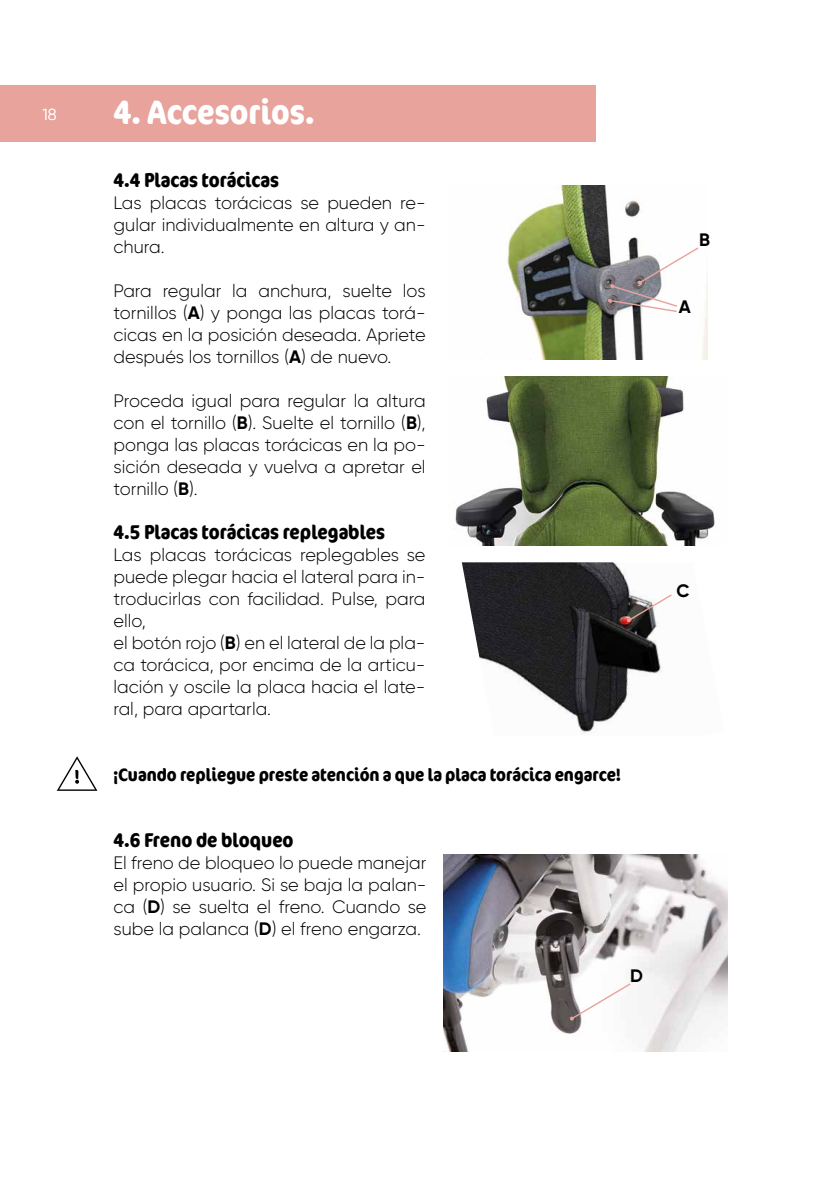
<style>
.page{position:relative;width:840px;height:1191px;background:#fff}
.page>*{position:absolute;margin:0;border:0;box-sizing:border-box;transform-origin:0 0}
.t1{font:700 condensed 34px "Cocon Offc Pro";color:#fff}
.t2{font:700 condensed 20px "Cocon Offc Pro";color:#000}
.t3{font:300 18px/22px "Gilroy";color:#000;text-align:justify}
.t4{font:700 condensed 18px "Cocon Offc Pro";color:#000}
.t5{font:700 18px "Gilroy";color:#000}
.t6{font:300 16px "Gilroy";color:#fff}
.s1{font-weight:700}
</style>
<div class="page">
<div style="left:0;top:85px;width:595px;height:57px;background:#e7a39c"></div>
<img style="left:507px;top:186px;width:200px;height:173px">
<img style="left:443px;top:855px;width:284px;height:196px">
<svg style="left:57px;top:756px;width:40px;height:35px"></svg>
<svg style="left:569px;top:982px;width:62px;height:38px"></svg>
<svg style="left:607px;top:246px;width:92px;height:67px"></svg>
<img style="left:455px;top:376px;width:260px;height:169px">
<img style="left:461px;top:562px;width:201px;height:171px">
<svg style="left:626px;top:593px;width:46px;height:29px"></svg>
<p class="t6" style="left:43px;top:104px;width:16px">18</p>
<h1 class="t1" style="left:113px;top:88px;width:203px">4. Accesorios.</h1>
<p class="t2" style="left:113px;top:165px;width:167px">4.4 Placas torácicas</p>
<p class="t3" style="left:113px;top:191px;width:313px">Las placas torácicas se pueden re&shy;gular individualmente en altura y an&shy;chura.</p>
<p class="t3" style="left:113px;top:279px;width:313px">Para regular la anchura, suelte los tornillos (<span class="s1">A</span>) y ponga las placas torá&shy;cicas en la posición deseada. Apriete después los tornillos (<span class="s1">A</span>) de nuevo.</p>
<p class="t3" style="left:113px;top:389px;width:313px">Proceda igual para regular la altura con el tornillo (<span class="s1">B</span>). Suelte el tornillo (<span class="s1">B</span>), ponga las placas torácicas en la po&shy;sición deseada y vuelva a apretar el tornillo (<span class="s1">B</span>).</p>
<p class="t2" style="left:113px;top:517px;width:273px">4.5 Placas torácicas replegables</p>
<p class="t3" style="left:113px;top:543px;width:313px;text-align:left">Las placas torácicas replegables se puede plegar hacia el lateral para in&shy;troducirlas con facilidad. Pulse, para ello,<br>el botón rojo (<span class="s1">B</span>) en el lateral de la pla&shy;ca torácica, por encima de la articu&shy;lación y oscile la placa hacia el late&shy;ral, para apartarla.</p>
<p class="t4" style="left:113px;top:761px;width:508px">¡Cuando repliegue preste atención a que la placa torácica engarce!</p>
<p class="t2" style="left:113px;top:825px;width:181px">4.6 Freno de bloqueo</p>
<p class="t3" style="left:113px;top:851px;width:314px">El freno de bloqueo lo puede manejar el propio usuario. Si se baja la palan&shy;ca (<span class="s1">D</span>) se suelta el freno. Cuando se sube la palanca (<span class="s1">D</span>) el freno engarza.</p>
<p class="t5" style="left:629px;top:964px;width:14px">D</p>
<p class="t5" style="left:698px;top:228px;width:12px">B</p>
<p class="t5" style="left:678px;top:296px;width:14px">A</p>
<p class="t5" style="left:676px;top:580px;width:15px">C</p>
</div>
